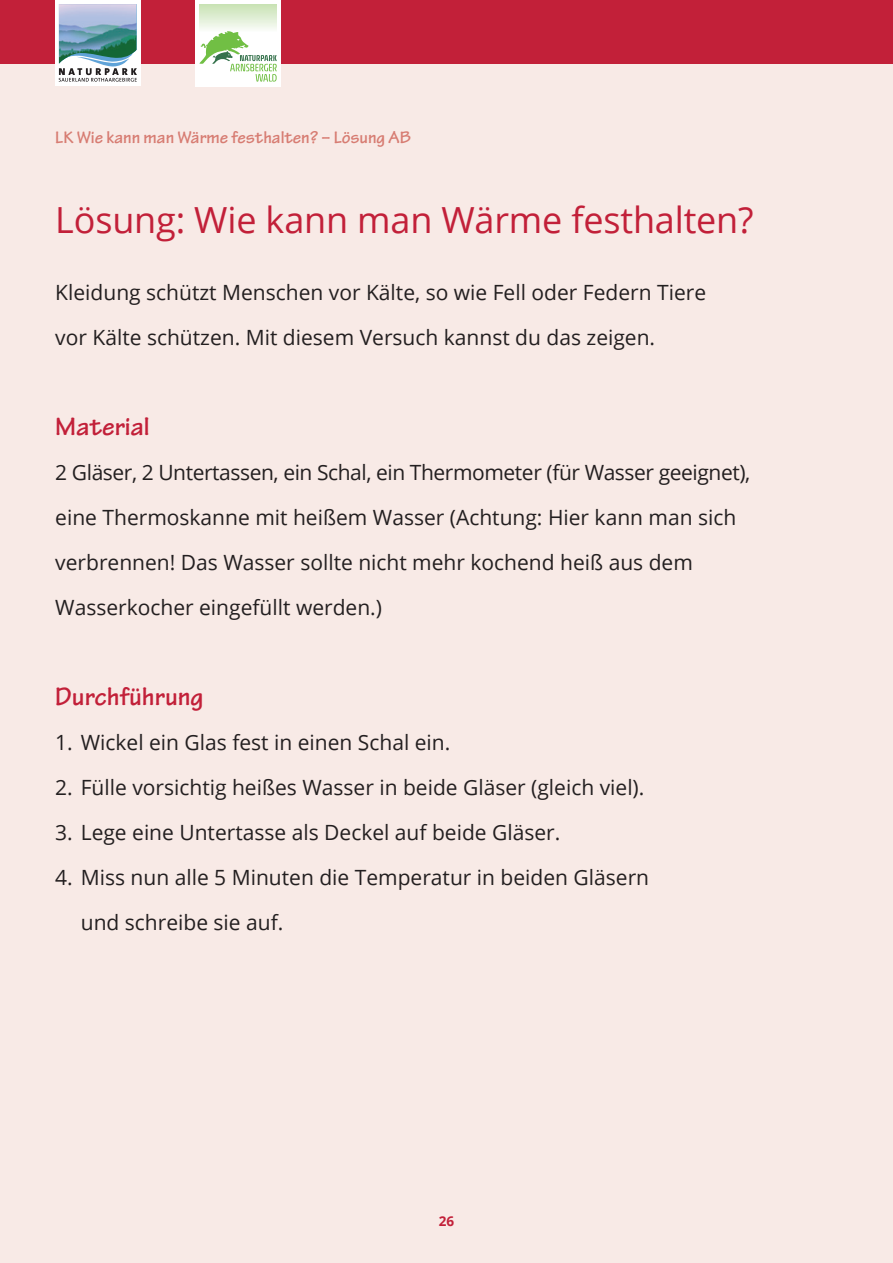
<style>
.page{position:relative;width:893px;height:1263px;background:#f8eae6}
.page>*{position:absolute;margin:0;border:0;box-sizing:border-box;transform-origin:0 0}
.t1{font:36px "Open Sans";letter-spacing:-.005em;color:#c22039}
.t2{font:700 27px "Tekton Pro";color:#c22039}
.t3{font:21px/45px "Open Sans";color:#231f20}
.t4{font:700 18px "Tekton Pro";color:#d77c72}
.t5{font:700 13.5px "Open Sans";color:#c22039}
</style>
<div class="page">
<div style="left:0;top:0;width:893px;height:64px;background:#c22039"></div>
<div style="left:55px;top:0;width:85px;height:85px;background:#fff"></div>
<svg style="left:59px;top:4px;width:78px;height:78px"></svg>
<div style="left:196px;top:0;width:85px;height:87px;background:#fff"></div>
<div style="left:199px;top:4px;width:78px;height:28px;background:linear-gradient(to bottom,#c7e1b2,#f9fcf7)"></div>
<svg style="left:199px;top:31px;width:78px;height:51px"></svg>
<p class="t4" style="left:55px;top:126px;width:357px">LK Wie kann man Wärme festhalten? – Lösung AB</p>
<h1 class="t1" style="left:55px;top:195px;width:700px">Lösung: Wie kann man Wärme festhalten?</h1>
<p class="t3" style="left:55px;top:270px;width:652px">Kleidung schützt Menschen vor Kälte, so wie Fell oder Federn Tiere vor Kälte schützen. Mit diesem Versuch kannst du das zeigen.</p>
<p class="t2" style="left:55px;top:411px;width:96px">Material</p>
<p class="t3" style="left:55px;top:450px;width:696px">2 Gläser, 2 Untertassen, ein Schal, ein Thermometer (für Wasser geeignet), eine Thermoskanne mit heißem Wasser (Achtung: Hier kann man sich verbrennen! Das Wasser sollte nicht mehr kochend heiß aus dem Wasserkocher eingefüllt werden.)</p>
<p class="t2" style="left:55px;top:681px;width:150px">Durchführung</p>
<p class="t3" style="left:55px;top:720px;width:397px">1. Wickel ein Glas fest in einen Schal ein.</p>
<p class="t3" style="left:55px;top:765px;width:591px">2. Fülle vorsichtig heißes Wasser in beide Gläser (gleich viel).</p>
<p class="t3" style="left:55px;top:810px;width:507px">3. Lege eine Untertasse als Deckel auf beide Gläser.</p>
<p class="t3" style="left:81px;top:855px;width:570px;text-indent:-26px">4. Miss nun alle 5 Minuten die Temperatur in beiden Gläsern und schreibe sie auf.</p>
<p class="t5" style="left:439px;top:1211px;width:17px">26</p>
</div>
